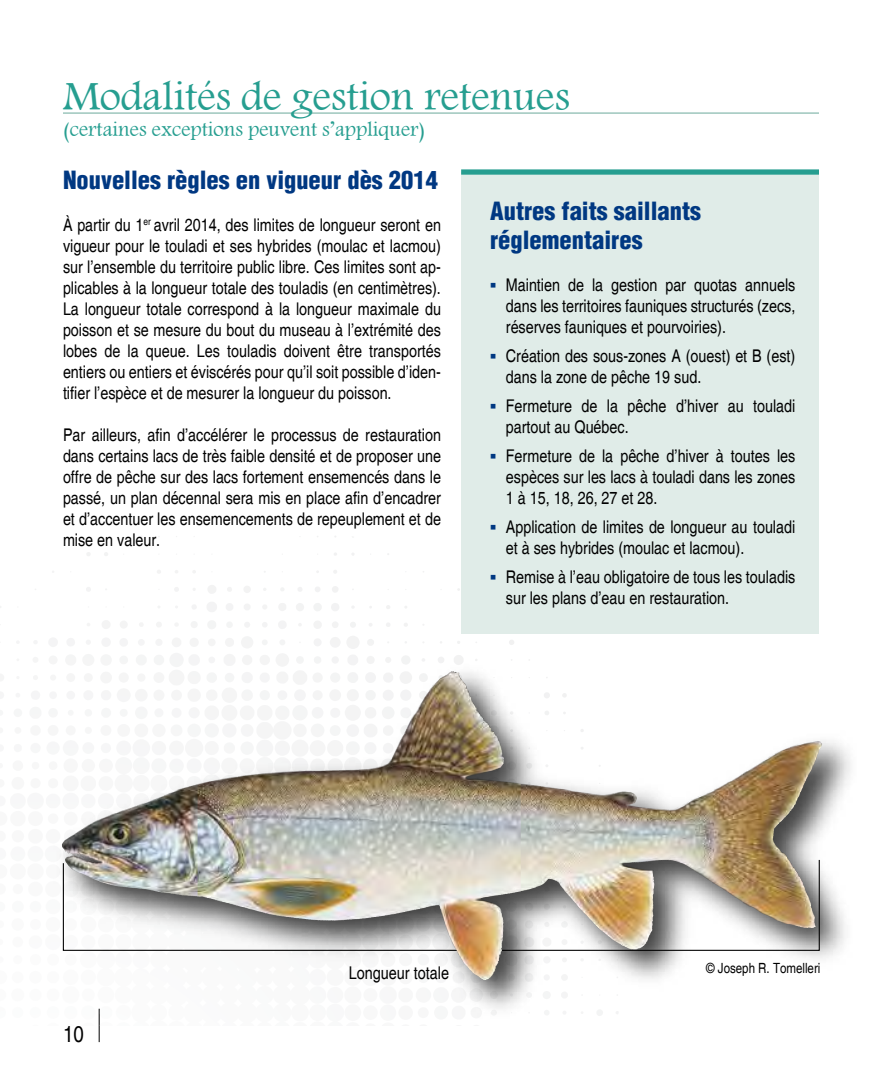
<style>
.page{position:relative;width:882px;height:1071px;background:#fff}
.page>*{position:absolute;margin:0;border:0;box-sizing:border-box;transform-origin:0 0}
.t1{font:42px "Andalus";color:#269e90}
.t2{font:900 condensed 24.5px/29.4px "Helvetica";color:#003882}
.t3{font:condensed 22.75px "Helvetica";color:#000}
.t4{font:21px "Andalus";color:#269e90}
.t5{font:condensed 17.5px/21px "Helvetica";color:#000;text-align:justify}
.t6{font:condensed 14px "Helvetica";color:#000}
.s1{font-family:"Arial";font-weight:700;font-stretch:normal;color:#003882}
</style>
<div class="page">
<hr style="left:99px;top:1009px;width:1px;height:33px;background:#000">
<svg style="left:104px;top:552px;width:4px;height:4px"></svg>
<svg style="left:208px;top:585px;width:8px;height:9px"></svg>
<svg style="left:244px;top:586px;width:7px;height:7px"></svg>
<svg style="left:332px;top:586px;width:6px;height:6px"></svg>
<svg style="left:315px;top:587px;width:5px;height:5px"></svg>
<svg style="left:86px;top:587px;width:5px;height:4px"></svg>
<svg style="left:174px;top:587px;width:5px;height:4px"></svg>
<svg style="left:227px;top:587px;width:5px;height:4px"></svg>
<svg style="left:298px;top:587px;width:4px;height:5px"></svg>
<svg style="left:207px;top:602px;width:10px;height:10px"></svg>
<svg style="left:279px;top:603px;width:7px;height:8px"></svg>
<svg style="left:296px;top:603px;width:8px;height:8px"></svg>
<svg style="left:314px;top:603px;width:7px;height:8px"></svg>
<svg style="left:331px;top:603px;width:8px;height:8px"></svg>
<svg style="left:226px;top:603px;width:7px;height:7px"></svg>
<svg style="left:244px;top:604px;width:6px;height:6px"></svg>
<svg style="left:192px;top:605px;width:4px;height:4px"></svg>
<svg style="left:263px;top:605px;width:4px;height:4px"></svg>
<svg style="left:386px;top:605px;width:4px;height:4px"></svg>
<svg style="left:102px;top:621px;width:8px;height:8px"></svg>
<svg style="left:208px;top:621px;width:8px;height:8px"></svg>
<svg style="left:278px;top:621px;width:8px;height:8px"></svg>
<svg style="left:120px;top:621px;width:7px;height:7px"></svg>
<svg style="left:314px;top:621px;width:7px;height:8px"></svg>
<svg style="left:191px;top:621px;width:6px;height:7px"></svg>
<svg style="left:332px;top:622px;width:6px;height:6px"></svg>
<svg style="left:227px;top:622px;width:5px;height:6px"></svg>
<svg style="left:156px;top:622px;width:5px;height:5px"></svg>
<svg style="left:244px;top:622px;width:6px;height:5px"></svg>
<svg style="left:350px;top:622px;width:6px;height:5px"></svg>
<svg style="left:262px;top:622px;width:5px;height:5px"></svg>
<svg style="left:386px;top:623px;width:4px;height:4px"></svg>
<img style="left:34px;top:643px;width:817px;height:382px">
<img style="left:424px;top:671px;width:30px;height:27px">
<hr style="left:63px;top:112px;width:756px;height:2px;background:#abcec6">
<div style="left:461px;top:172px;width:358px;height:462px;background:#e0ece8"></div>
<div style="left:461px;top:169px;width:358px;height:6px;background:#269e90"></div>
<h1 class="t1" style="left:63px;top:66px;width:509px">Modalités de gestion retenues</h1>
<p class="t4" style="left:63px;top:114px;width:364px">(certaines exceptions peuvent s’appliquer)</p>
<h2 class="t2" style="left:63px;top:165px;width:376px">Nouvelles règles en vigueur dès 2014</h2>
<p class="t5" style="left:63px;top:215px;width:380px">À partir du 1<sup>er</sup> avril 2014, des limites de longueur seront en vigueur pour le touladi et ses hybrides (moulac et lacmou) sur l’ensemble du territoire public libre. Ces limites sont ap&shy;plicables à la longueur totale des touladis (en centimètres).<br>La longueur totale correspond à la longueur maximale du poisson et se mesure du bout du museau à l’extrémité des lobes de la queue. Les touladis doivent être transportés entiers ou entiers et éviscérés pour qu’il soit possible d’iden&shy;tifier l’espèce et de mesurer la longueur du poisson.</p>
<p class="t5" style="left:63px;top:425px;width:380px">Par ailleurs, afin d’accélérer le processus de restauration dans certains lacs de très faible densité et de proposer une offre de pêche sur des lacs fortement ensemencés dans le passé, un plan décennal sera mis en place afin d’encadrer et d’accentuer les ensemencements de repeuplement et de mise en valeur.</p>
<h2 class="t2" style="left:490px;top:196px;width:212px">Autres faits saillants réglementaires</h2>
<p class="t5" style="left:506px;top:275px;width:291px;text-indent:-16px"><span class="s1">▪</span> Maintien de la gestion par quotas annuels dans les territoires fauniques structurés (zecs, réserves fauniques et pourvoiries).</p>
<p class="t5" style="left:506px;top:346px;width:291px;text-indent:-16px"><span class="s1">▪</span> Création des sous-zones A (ouest) et B (est) dans la zone de pêche 19 sud.</p>
<p class="t5" style="left:506px;top:395px;width:291px;text-indent:-16px"><span class="s1">▪</span> Fermeture de la pêche d’hiver au touladi partout au Québec.</p>
<p class="t5" style="left:506px;top:445px;width:291px;text-indent:-16px"><span class="s1">▪</span> Fermeture de la pêche d’hiver à toutes les espèces sur les lacs à touladi dans les zones 1 à 15, 18, 26, 27 et 28.</p>
<p class="t5" style="left:506px;top:516px;width:291px;text-indent:-16px"><span class="s1">▪</span> Application de limites de longueur au touladi et à ses hybrides (moulac et lacmou).</p>
<p class="t5" style="left:506px;top:566px;width:291px;text-indent:-16px"><span class="s1">▪</span> Remise à l’eau obligatoire de tous les touladis sur les plans d’eau en restauration.</p>
<h3 class="t3" style="left:63px;top:1021px;width:22px">10</h3>
<p class="t5" style="left:349px;top:963px;width:102px">Longueur totale</p>
<p class="t6" style="left:706px;top:960px;width:116px">© Joseph R. Tomelleri</p>
</div>
